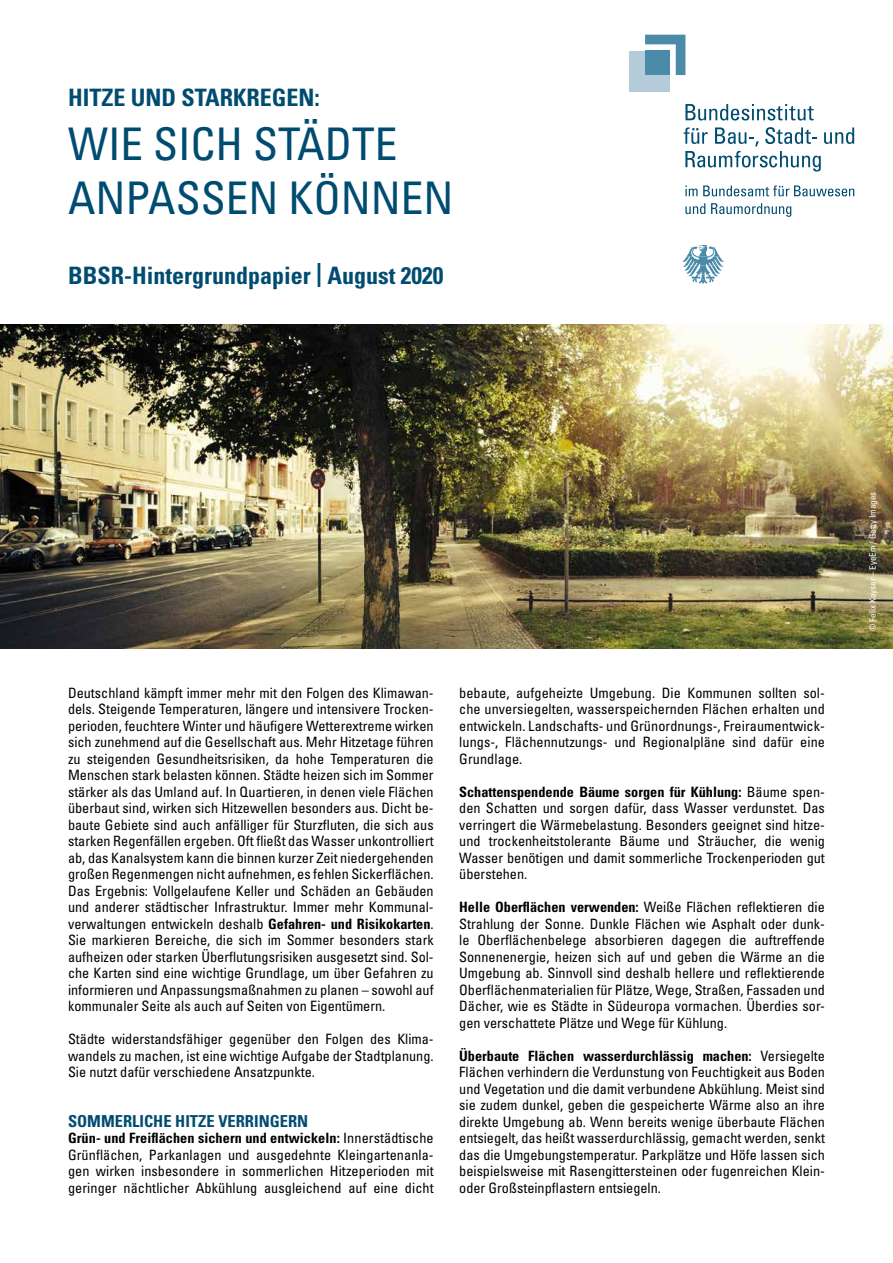
<style>
.page{position:relative;width:893px;height:1263px;background:#fff}
.page>*{position:absolute;margin:0;border:0;box-sizing:border-box;transform-origin:0 0}
.Hierarchie_1{font:condensed 45px/54px "Univers LT Std";color:#004c71}
.Hierarchie_2{font:700 condensed 24px "Univers LT Std";color:#004c71}
.Hierarchie_1-2{font:700 condensed 24px "Univers LT Std";color:#004c71}
.Zwischenhead{font:700 condensed 16.5px "Univers LT Std";color:#004c71}
.Fließtext{font:condensed 14.25px/16.5px "Univers LT Std";color:#000;text-align:justify}
.Zwischenhead-2{font:condensed 9px "Univers LT Std";color:#fff}
.s1{font-weight:700}
</style>
<div class="page">
<img style="left:0;top:324px;width:893px;height:324px">
<div style="left:629px;top:51px;width:40px;height:40px;background:#b5cbda"></div>
<svg style="left:645px;top:35px;width:40px;height:40px"></svg>
<svg style="left:682px;top:245px;width:42px;height:39px"></svg>
<svg style="left:685px;top:203px;width:20px;height:11px"></svg>
<svg style="left:711px;top:203px;width:80px;height:14px"></svg>
<svg style="left:685px;top:185px;width:12px;height:11px"></svg>
<svg style="left:703px;top:185px;width:151px;height:11px"></svg>
<svg style="left:685px;top:104px;width:129px;height:17px"></svg>
<svg style="left:684px;top:127px;width:170px;height:45px"></svg>
<p class="Hierarchie_1-2" style="left:68px;top:83px;width:253px">HITZE UND STARKREGEN:</p>
<p class="Hierarchie_1" style="left:68px;top:117px;width:387px">WIE SICH STÄDTE<br>ANPASSEN KÖNNEN</p>
<p class="Hierarchie_2" style="left:68px;top:260px;width:377px">BBSR-Hintergrundpapier | August 2020</p>
<p class="Fließtext" style="left:68px;top:684px;width:367px">Deutschland kämpft immer mehr mit den Folgen des Klimawan&shy;dels. Steigende Temperaturen, längere und intensivere Trocken&shy;perioden, feuchtere Winter und häufigere Wetterextreme wirken sich zunehmend auf die Gesellschaft aus. Mehr Hitzetage führen zu steigenden Gesundheitsrisiken, da hohe Temperaturen die Menschen stark belasten können. Städte heizen sich im Sommer stärker als das Umland auf. In Quartieren, in denen viele Flächen überbaut sind, wirken sich Hitzewellen besonders aus. Dicht be&shy;baute Gebiete sind auch anfälliger für Sturzfluten, die sich aus starken Regenfällen ergeben. Oft fließt das Wasser unkontrolliert ab, das Kanalsystem kann die binnen kurzer Zeit niedergehenden großen Regenmengen nicht aufnehmen, es fehlen Sickerflächen.<br>Das Ergebnis: Vollgelaufene Keller und Schäden an Gebäuden und anderer städtischer Infrastruktur. Immer mehr Kommunal&shy;verwaltungen entwickeln deshalb <span class="s1">Gefahren- und Risikokarten</span>.<br>Sie markieren Bereiche, die sich im Sommer besonders stark aufheizen oder starken Überflutungsrisiken ausgesetzt sind. Sol&shy;che Karten sind eine wichtige Grundlage, um über Gefahren zu informieren und Anpassungsmaßnahmen zu planen – sowohl auf kommunaler Seite als auch auf Seiten von Eigentümern.</p>
<p class="Fließtext" style="left:68px;top:1030px;width:367px">Städte widerstandsfähiger gegenüber den Folgen des Klima&shy;wandels zu machen, ist eine wichtige Aufgabe der Stadtplanung.<br>Sie nutzt dafür verschiedene Ansatzpunkte.</p>
<p class="Zwischenhead" style="left:68px;top:1111px;width:242px">SOMMERLICHE HITZE VERRINGERN</p>
<p class="Fließtext" style="left:68px;top:1129px;width:367px"><span class="s1">Grün- und Freiflächen sichern und entwickeln:</span> Innerstädtische Grünflächen, Parkanlagen und ausgedehnte Kleingartenanla&shy;gen wirken insbesondere in sommerlichen Hitzeperioden mit geringer nächtlicher Abkühlung ausgleichend auf eine dicht</p>
<p class="Fließtext" style="left:459px;top:684px;width:367px">bebaute, aufgeheizte Umgebung. Die Kommunen sollten sol&shy;che unversiegelten, wasserspeichernden Flächen erhalten und entwickeln. Landschafts- und Grünordnungs-, Freiraumentwick&shy;lungs-, Flächennutzungs- und Regionalpläne sind dafür eine Grundlage.</p>
<p class="Fließtext" style="left:459px;top:783px;width:367px"><span class="s1">Schattenspendende Bäume sorgen für Kühlung:</span> Bäume spen&shy;den Schatten und sorgen dafür, dass Wasser verdunstet. Das verringert die Wärmebelastung. Besonders geeignet sind hitze&shy;und trockenheitstolerante Bäume und Sträucher, die wenig Wasser benötigen und damit sommerliche Trockenperioden gut überstehen.</p>
<p class="Fließtext" style="left:459px;top:898px;width:367px"><span class="s1">Helle Oberflächen verwenden:</span> Weiße Flächen reflektieren die Strahlung der Sonne. Dunkle Flächen wie Asphalt oder dunk&shy;le Oberflächenbelege absorbieren dagegen die auftreffende Sonnenenergie, heizen sich auf und geben die Wärme an die Umgebung ab. Sinnvoll sind deshalb hellere und reflektierende Oberflächenmaterialien für Plätze, Wege, Straßen, Fassaden und Dächer, wie es Städte in Südeuropa vormachen. Überdies sor&shy;gen verschattete Plätze und Wege für Kühlung.</p>
<p class="Fließtext" style="left:459px;top:1047px;width:367px"><span class="s1">Überbaute Flächen wasserdurchlässig machen:</span> Versiegelte Flächen verhindern die Verdunstung von Feuchtigkeit aus Boden und Vegetation und die damit verbundene Abkühlung. Meist sind sie zudem dunkel, geben die gespeicherte Wärme also an ihre direkte Umgebung ab. Wenn bereits wenige überbaute Flächen entsiegelt, das heißt wasserdurchlässig, gemacht werden, senkt das die Umgebungstemperatur. Parkplätze und Höfe lassen sich beispielsweise mit Rasengittersteinen oder fugenreichen Klein&shy;oder Großsteinpflastern entsiegeln.</p>
<p class="Zwischenhead-2" style="left:867px;top:631px;width:141px;rotate:-90deg">© Felix Kayser – EyeEm / Getty Images</p>
</div>
